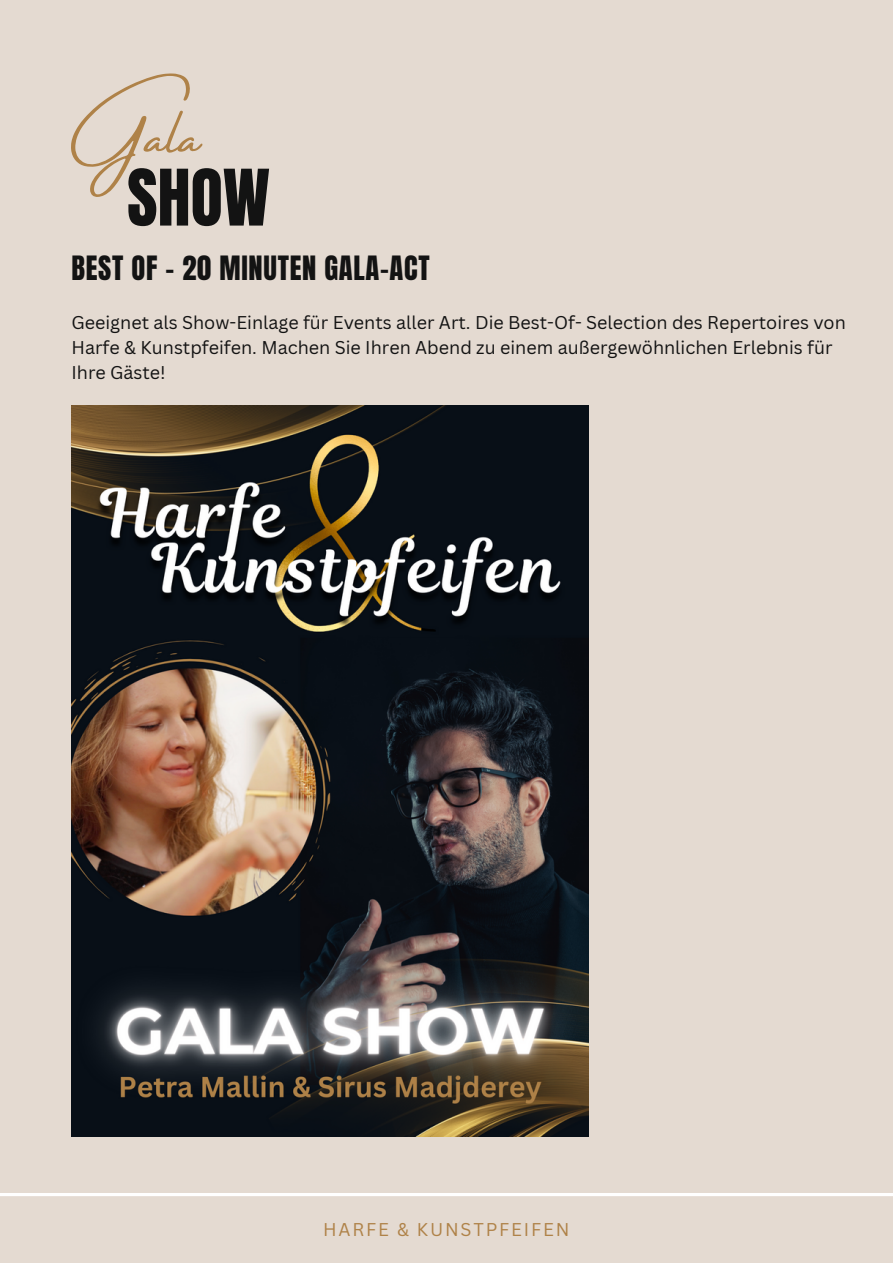
<style>
.page{position:relative;width:893px;height:1264px;background:#fff}
.page>*{position:absolute;margin:0;border:0;box-sizing:border-box;transform-origin:0 0}
.t1{font:66.15px "Anton";color:#131313}
.t2{font:60px "Amsterdam Four";color:#af8248}
.t3{font:28.5px "Anton";letter-spacing:.025em;color:#131313}
.t4{font:18px/24.8px "Canva Sans";color:#131313}
.t5{font:18px "Canva Sans";letter-spacing:.1em;color:#af8248}
</style>
<div class="page">
<div style="left:0;top:0;width:892px;height:1262px;background:#e4dad1"></div>
<hr style="left:0;top:1193px;width:892px;height:3px;background:#fff">
<img style="left:71px;top:405px;width:518px;height:730px">
<p class="t2" style="left:71px;top:103px;width:130px">Gala</p>
<p class="t1" style="left:127px;top:150px;width:144px">SHOW</p>
<p class="t3" style="left:71px;top:247px;width:359px">BEST OF - 20 MINUTEN GALA-ACT</p>
<p class="t4" style="left:71px;top:310px;width:775px">Geeignet als Show-Einlage für Events aller Art. Die Best-Of- Selection des Repertoires von<br>Harfe &amp; Kunstpfeifen. Machen Sie Ihren Abend zu einem außergewöhnlichen Erlebnis für<br>Ihre Gäste!</p>
<p class="t5" style="left:323px;top:1216px;width:248px">HARFE &amp; KUNSTPFEIFEN</p>
</div>
